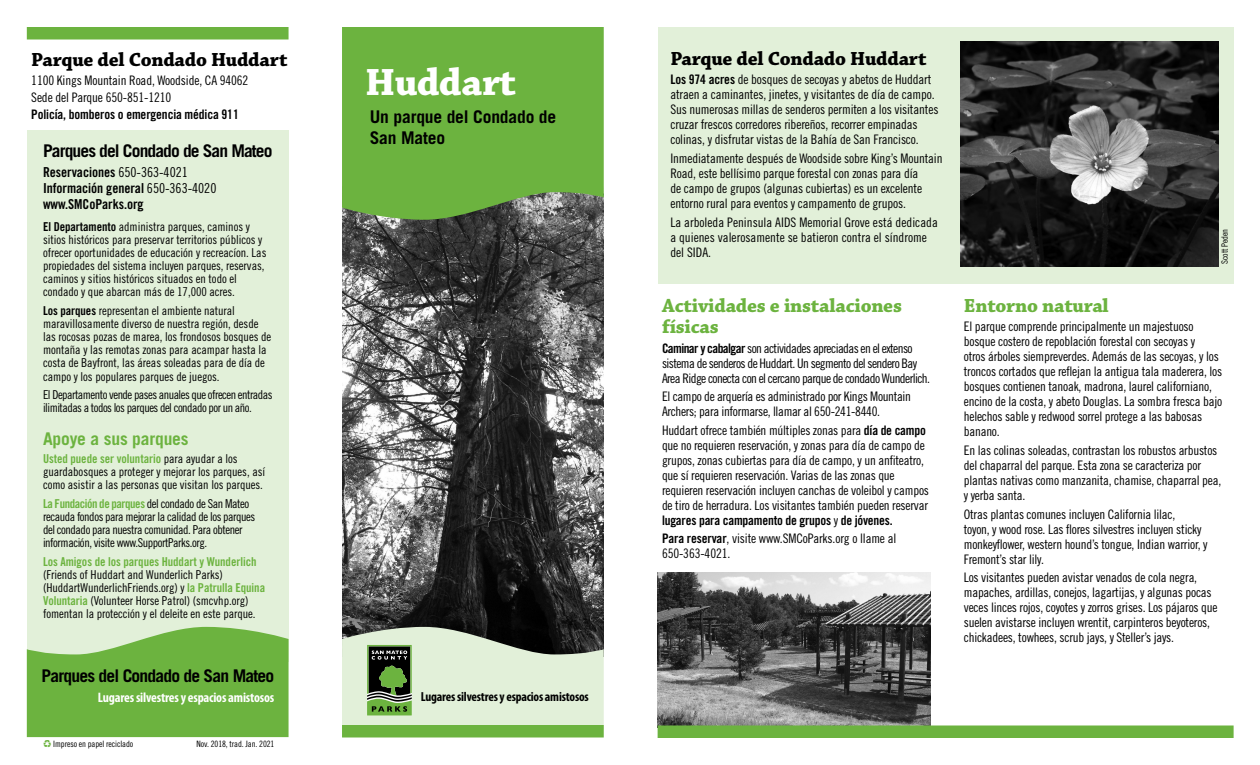
<style>
.page{position:relative;width:1260px;height:765px;background:#fff}
.page>*{position:absolute;margin:0;border:0;box-sizing:border-box;transform-origin:0 0}
.t1{font:700 40px "Chaparral Pro";letter-spacing:-.02em;color:#fff}
.t2{font:700 20px/21.2px "Chaparral Pro";letter-spacing:-.01em;color:#6cb33f}
.t3{font:700 20px "Chaparral Pro";letter-spacing:-.01em;color:#000}
.t4{font:700 17.5px "Trade Gothic";letter-spacing:-.045em;color:#000}
.t5{font:700 17.5px/21px "Trade Gothic";letter-spacing:-.01em;color:#000}
.t6{font:700 17.5px "Trade Gothic";letter-spacing:-.01em;color:#6cb33f}
.t7{font:13.75px/15.9px "Trade Gothic LT Std Bd Cn 20";letter-spacing:-.005em;color:#000}
.t8{font:700 condensed 13.75px "Myriad Pro";letter-spacing:-.015em;color:#fff}
.t9{font:13.12px/15px "Trade Gothic LT Std Cn 18";letter-spacing:-.015em;color:#000}
.t10{font:13.12px/15px "Trade Gothic LT Std Cn 18";letter-spacing:-.045em;color:#000}
.t11{font:13.12px "Trade Gothic LT Std Bd Cn 20";letter-spacing:-.015em;color:#000}
.t12{font:700 condensed 13.12px "Myriad Pro";letter-spacing:-.015em;color:#000}
.t13{font:12.25px/13.1px "Trade Gothic LT Std Cn 18";letter-spacing:-.005em;color:#000}
.t14{font:12.25px/13.1px "Trade Gothic LT Std Cn 18";letter-spacing:-.035em;color:#000}
.t15{font:12.25px/13.1px "Trade Gothic LT Std Cn 18";letter-spacing:-.04em;color:#000}
.t16{font:12.25px "Trade Gothic LT Std Bd Cn 20";letter-spacing:-.005em;color:#6cb33f}
.t17{font:12.25px "Trade Gothic LT Std Bd Cn 20";letter-spacing:-.035em;color:#6cb33f}
.t18{font:8.75px "Trade Gothic LT Std Cn 18";letter-spacing:-.01em;color:#000}
.s1{font-family:"Trade Gothic LT Std Cn 18"}
.s2{font-family:"Trade Gothic LT Std Bd Cn 20"}
.s3{font-family:"Trade Gothic LT Std Cn 18";color:#000}
.s4{font-family:"Trade Gothic LT Std Bd Cn 20";color:#6cb33f}
.s5{font-family:"Recycle";font-size:7.5px;color:#6cb33f}
</style>
<div class="page">
<div style="left:658px;top:28px;width:575px;height:256px;background:#e2f0d9"></div>
<img style="left:961px;top:42px;width:258px;height:225px">
<img style="left:658px;top:572px;width:273px;height:153px">
<div style="left:658px;top:725px;width:576px;height:13px;background:#6cb33f"></div>
<img style="left:342px;top:220px;width:262px;height:407px">
<svg style="left:342px;top:27px;width:262px;height:193px;background:#6cae42"></svg>
<div style="left:27px;top:130px;width:262px;height:531px;background:#e2f0d9"></div>
<svg style="left:27px;top:627px;width:262px;height:110px;background:#79ba51"></svg>
<div style="left:27px;top:27px;width:262px;height:12px;background:#6cb33f"></div>
<div style="left:342px;top:725px;width:262px;height:13px;background:#6cb33f"></div>
<svg style="left:342px;top:627px;width:262px;height:103px;background:#b1c1a6"></svg>
<h2 class="t3" style="left:31px;top:47px;width:258px">Parque del Condado Huddart</h2>
<p class="t9" style="left:31px;top:72px;width:219px;line-height:16.8px">1100 Kings Mountain Road, Woodside, CA 94062<br>Sede del Parque 650-851-1210</p>
<p class="t11" style="left:31px;top:106px;width:209px">Policía, bomberos o emergencia médica 911</p>
<h3 class="t4" style="left:43px;top:140px;width:231px">Parques del Condado de San Mateo</h3>
<p class="t7" style="left:43px;top:164px;width:175px">Reservaciones <span class="s1">650-363-4021<br></span>Información general <span class="s1">650-363-4020 </span>www.SMCoParks.org</p>
<p class="t13" style="left:43px;top:220px;width:225px"><span class="s2">El Departamento</span> administra parques, caminos y sitios históricos para preservar territorios públicos y ofrecer oportunidades de educación y recreacíon. Las propiedades del sistema incluyen parques, reservas, caminos y sitios históricos situados en todo el condado y que abarcan más de 17,000 acres.</p>
<p class="t13" style="left:43px;top:304px;width:230px"><span class="s2">Los parques</span> representan el ambiente natural maravillosamente diverso de nuestra región, desde las rocosas pozas de marea, los frondosos bosques de montaña y las remotas zonas para acampar hasta la costa de Bayfront, las áreas soleadas para de día de campo y los populares parques de juegos.</p>
<p class="t15" style="left:43px;top:388px;width:231px">El Departamento vende pases anuales que ofrecen entradas ilimitadas a todos los parques del condado por un año.</p>
<h3 class="t6" style="left:43px;top:428px;width:147px">Apoye a sus parques</h3>
<p class="t16" style="left:43px;top:451px;width:196px">Usted puede ser voluntario <span class="s3">para ayudar a los</span></p>
<p class="t13" style="left:43px;top:465px;width:224px">guardabosques a proteger y mejorar los parques, así como asistir a las personas que visitan los parques.</p>
<p class="t17" style="left:43px;top:496px;width:208px">La Fundación de parques <span class="s3">del condado de San Mateo</span></p>
<p class="t14" style="left:43px;top:510px;width:214px">recauda fondos para mejorar la calidad de los parques del condado para nuestra comunidad. Para obtener información, visite www.SupportParks.org.</p>
<p class="t16" style="left:43px;top:554px;width:215px">Los Amigos de los parques Huddart y Wunderlich</p>
<p class="t13" style="left:43px;top:568px;width:224px">(Friends of Huddart and Wunderlich Parks) (HuddartWunderlichFriends.org) y <span class="s4">la Patrulla Equina Voluntaria</span> (Volunteer Horse Patrol) (smcvhp.org) fomentan la protección y el deleite en este parque.</p>
<h1 class="t1" style="left:365px;top:58px;width:152px">Huddart</h1>
<h3 class="t5" style="left:370px;top:106px;width:188px">Un parque del Condado de<br>San Mateo</h3>
<h3 class="t4" style="left:41px;top:665px;width:234px">Parques del Condado de San Mateo</h3>
<p class="t8" style="left:98px;top:688px;width:178px">Lugares silvestres y espacios amistosos</p>
<p class="t12" style="left:421px;top:688px;width:170px">Lugares silvestres y espacios amistosos</p>
<p class="t18" style="left:43px;top:739px;width:92px"><span class="s5">C</span> Impreso en papel reciclado</p>
<p class="t18" style="left:197px;top:739px;width:79px">Nov. 2018, trad. Jan. 2021</p>
<h2 class="t3" style="left:670px;top:47px;width:258px">Parque del Condado Huddart</h2>
<p class="t9" style="left:670px;top:72px;width:270px"><span class="s2">Los 974 acres</span> de bosques de secoyas y abetos de Huddart atraen a caminantes, jinetes, y visitantes de día de campo.<br>Sus numerosas millas de senderos permiten a los visitantes cruzar frescos corredores ribereños, recorrer empinadas colinas, y disfrutar vistas de la Bahía de San Francisco.</p>
<p class="t9" style="left:670px;top:151px;width:274px">Inmediatamente después de Woodside sobre King’s Mountain Road, este bellísimo parque forestal con zonas para día<br>de campo de grupos (algunas cubiertas) es un excelente entorno rural para eventos y campamento de grupos.</p>
<p class="t9" style="left:670px;top:214px;width:269px">La arboleda Peninsula AIDS Memorial Grove está dedicada a quienes valerosamente se batieron contra el síndrome del SIDA.</p>
<h2 class="t2" style="left:662px;top:296px;width:242px">Actividades e instalaciones físicas</h2>
<p class="t10" style="left:662px;top:340px;width:270px"><span class="s2">Caminar y cabalgar</span> son actividades apreciadas en el extenso sistema de senderos de Huddart. Un segmento del sendero Bay<br>Area Ridge conecta con el cercano parque de condado Wunderlich.</p>
<p class="t9" style="left:662px;top:389px;width:251px">El campo de arquería es administrado por Kings Mountain<br>Archers; para informarse, llamar al 650-241-8440.</p>
<p class="t9" style="left:662px;top:422px;width:269px">Huddart ofrece también múltiples zonas para <span class="s2">día de campo </span>que no requieren reservación, y zonas para día de campo de grupos, zonas cubiertas para día de campo, y un anfiteatro, que sí requieren reservación. Varias de las zonas que requieren reservación incluyen canchas de voleibol y campos de tiro de herradura. Los visitantes también pueden reservar</p>
<p class="t11" style="left:662px;top:512px;width:232px">lugares para campamento de grupos <span class="s1">y</span> de jóvenes.</p>
<p class="t9" style="left:662px;top:531px;width:236px"><span class="s2">Para reservar</span>, visite www.SMCoParks.org o llame al<br>650-363-4021.</p>
<p class="t18" style="left:1219px;top:264px;width:37px;rotate:-90deg">Scott Peden</p>
<h2 class="t2" style="left:964px;top:296px;width:147px">Entorno natural</h2>
<p class="t9" style="left:964px;top:319px;width:260px">El parque comprende principalmente un majestuoso bosque costero de repoblación forestal con secoyas y<br>otros árboles siempreverdes. Además de las secoyas, y los troncos cortados que reflejan la antigua tala maderera, los bosques contienen tanoak, madrona, laurel californiano, encino de la costa, y abeto Douglas. La sombra fresca bajo helechos sable y redwood sorrel protege a las babosas banano.</p>
<p class="t9" style="left:964px;top:443px;width:259px">En las colinas soleadas, contrastan los robustos arbustos del chaparral del parque. Esta zona se caracteriza por plantas nativas como manzanita, chamise, chaparral pea, y yerba santa.</p>
<p class="t9" style="left:964px;top:506px;width:245px">Otras plantas comunes incluyen California lilac,<br>toyon, y wood rose. Las flores silvestres incluyen sticky monkeyflower, western hound’s tongue, Indian warrior, y Fremont’s star lily.</p>
<p class="t9" style="left:964px;top:570px;width:255px">Los visitantes pueden avistar venados de cola negra, mapaches, ardillas, conejos, lagartijas, y algunas pocas veces linces rojos, coyotes y zorros grises. Los pájaros que suelen avistarse incluyen wrentit, carpinteros beyoteros, chickadees, towhees, scrub jays, y Steller’s jays.</p>
</div>
